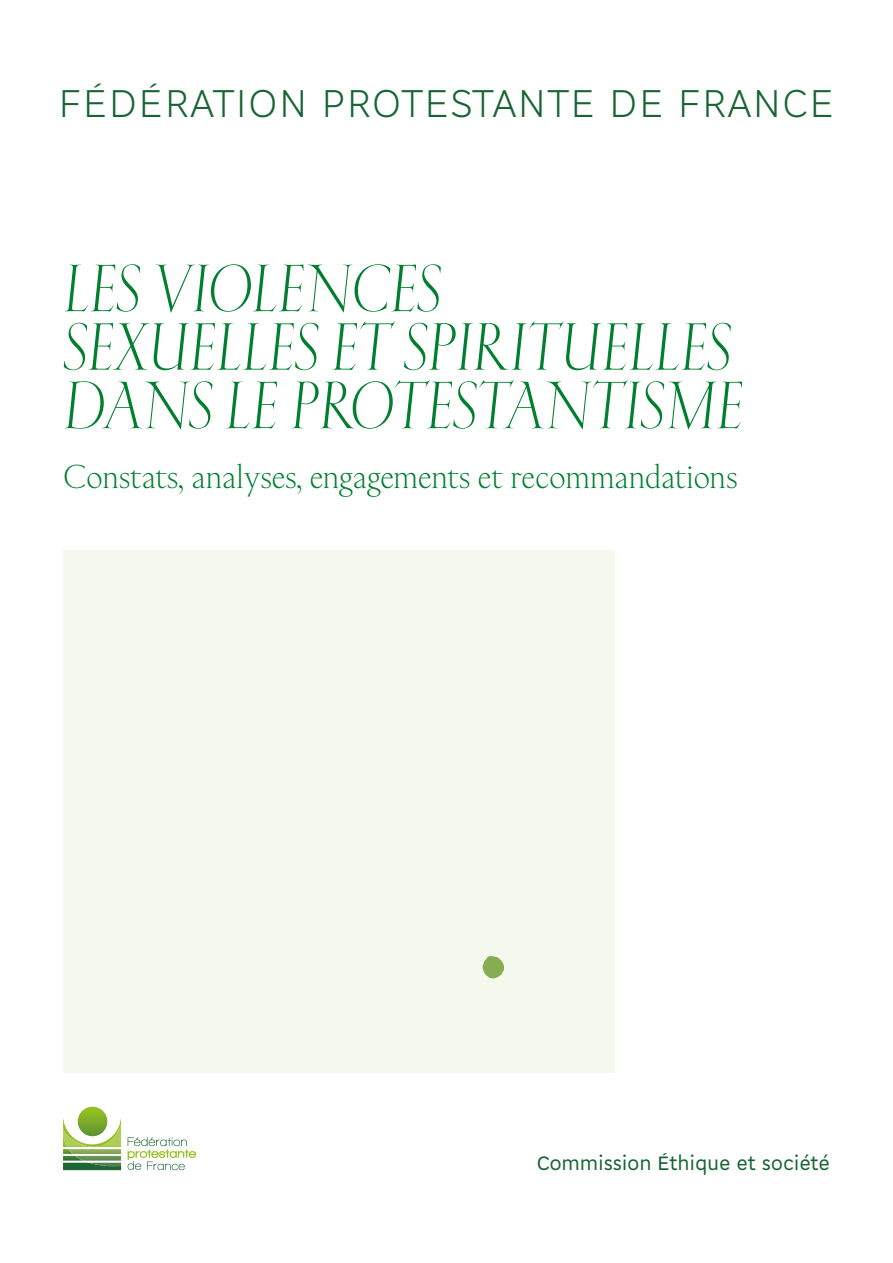
<style>
.page{position:relative;width:893px;height:1263px;background:#fff}
.page>*{position:absolute;margin:0;border:0;box-sizing:border-box;transform-origin:0 0}
.t1{font:italic 66px/58.5px "Kessler Super Display";letter-spacing:-.01em;color:#00802f}
.t2{font:300 42px "Cogito";letter-spacing:.015em;color:#186534}
.t3{font:33px "Kessler Display";color:#00802f}
.t4{font:21px "Cogito";letter-spacing:-.01em;color:#186534}
</style>
<div class="page">
<div style="left:63px;top:550px;width:552px;height:523px;background:#f4f8ed"></div>
<img style="left:482px;top:957px;width:22px;height:22px">
<svg style="left:128px;top:1137px;width:68px;height:33px"></svg>
<div style="left:78px;top:1107px;width:29px;height:29px;background:#91be22;border-radius:15px"></div>
<svg style="left:63px;top:1115px;width:59px;height:55px"></svg>
<p class="t2" style="left:58px;top:73px;width:778px">FÉDÉRATION PROTESTANTE DE FRANCE</p>
<p class="t1" style="left:63px;top:255px;width:682px">LES VIOLENCES<br>SEXUELLES ET SPIRITUELLES<br>DANS LE PROTESTANTISME</p>
<p class="t3" style="left:63px;top:451px;width:676px">Constats, analyses, engagements et recommandations</p>
<p class="t4" style="left:536px;top:1148px;width:295px">Commission Éthique et société</p>
</div>
